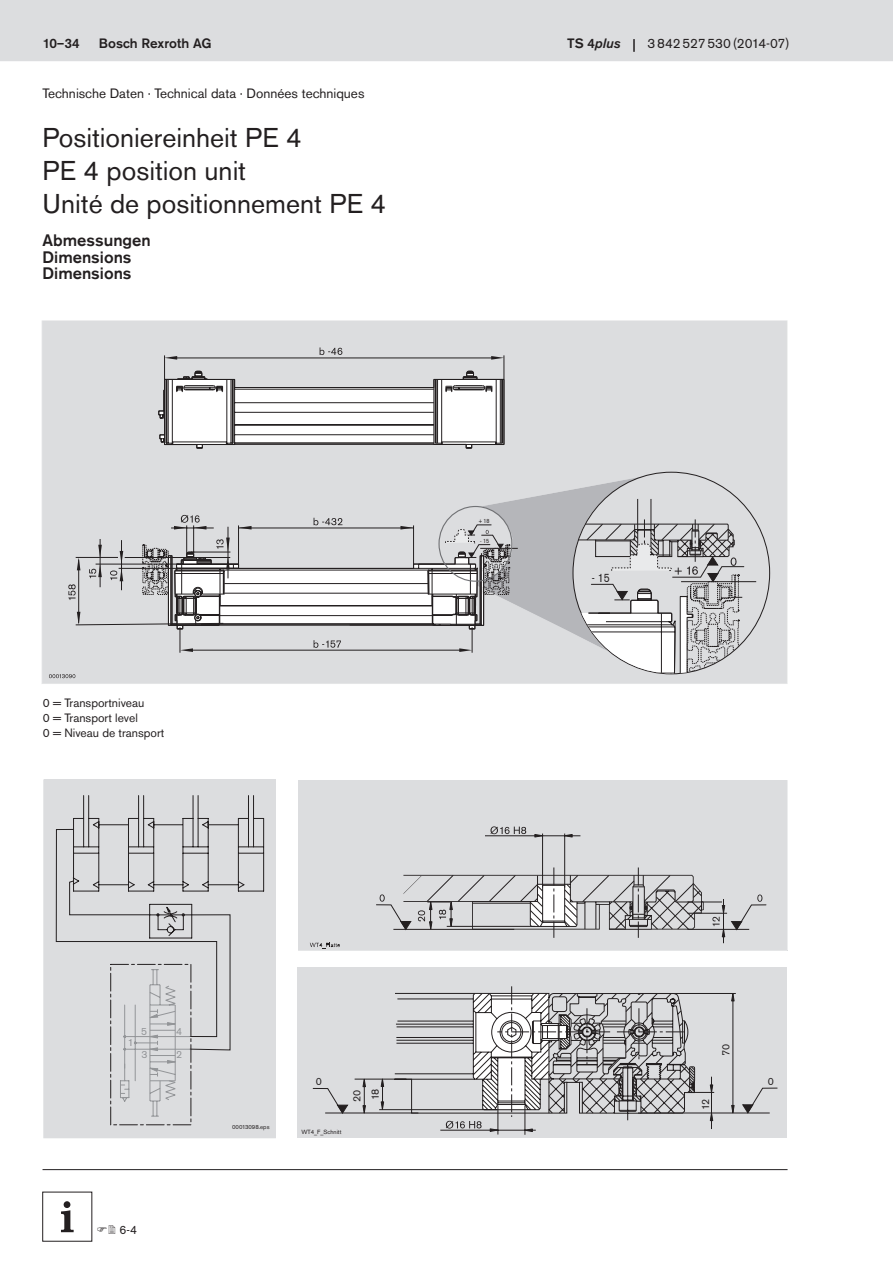
<style>
.page{position:relative;width:893px;height:1263px;background:#fff}
.page>*{position:absolute;margin:0;border:0;box-sizing:border-box;transform-origin:0 0}
.t1{font:27px/33px "Akzidenz Grotesk BQ";color:#231f20}
.t2{font:500 16.5px/16.5px "Akzidenz Grotesk BQ";color:#231f20}
.t3{font:13.5px "Akzidenz Grotesk BQ";color:#231f20}
.t4{font:500 13.5px "Akzidenz Grotesk BQ";color:#231f20}
.t5{font:italic 500 13.5px "Akzidenz Grotesk BQ";color:#231f20}
.t6{font:12px/15px "Akzidenz Grotesk BQ";color:#231f20}
.t7{font:12px "Akzidenz Grotesk BQ";color:#231f20;scale:.86 1}
.t8{font:10.5px/18.3px "Akzidenz Grotesk BQ";letter-spacing:-.065em;color:#231f20}
.t9{font:10.35px "Akzidenz Grotesk BQ";color:#939598}
.t10{font:6px "Akzidenz Grotesk BQ";color:#231f20}
.t11{font:6px "Akzidenz Grotesk BQ";color:#231f20;scale:.86 1}
.s1{font-style:normal}
</style>
<div class="page">
<div style="left:0;top:0;width:893px;height:61px;background:#dcdddf"></div>
<svg style="left:633px;top:39px;width:2px;height:13px"></svg>
<div style="left:42px;top:320px;width:745px;height:364px;background:#dcdddf"></div>
<div style="left:95px;top:355px;width:416px;height:120px;background:#dcdddf"></div>
<div style="left:164px;top:449px;width:314px;height:26px;background:#dcdddf"></div>
<svg style="left:158px;top:370px;width:347px;height:79px"></svg>
<svg style="left:164px;top:356px;width:13px;height:4px"></svg>
<svg style="left:491px;top:356px;width:13px;height:4px"></svg>
<svg style="left:320px;top:347px;width:22px;height:8px"></svg>
<svg style="left:49px;top:475px;width:695px;height:203px;background:#cfcfd1"></svg>
<hr style="left:681px;top:581px;width:75px;height:1px;background:#231f20">
<div style="left:43px;top:1137px;width:744px;height:105px;background:#fff;border:1px solid #fff"></div>
<hr style="left:43px;top:1169px;width:744px;height:1px;background:#231f20">
<svg style="left:61px;top:1201px;width:13px;height:31px"></svg>
<div style="left:44px;top:780px;width:231px;height:358px;background:#dcdddf"></div>
<div style="left:44px;top:780px;width:232px;height:358px;border:1px solid #dcdddf"></div>
<svg style="left:56px;top:795px;width:208px;height:255px"></svg>
<div style="left:110px;top:964px;width:81px;height:161px;border:1px dashed #231f20"></div>
<svg style="left:120px;top:969px;width:70px;height:147px"></svg>
<div style="left:299px;top:781px;width:488px;height:169px;background:#dcdddf"></div>
<hr style="left:687px;top:902px;width:35px;height:1px;background:#231f20">
<hr style="left:687px;top:913px;width:40px;height:1px;background:#231f20">
<hr style="left:687px;top:929px;width:62px;height:1px;background:#231f20">
<hr style="left:564px;top:833px;width:1px;height:54px;background:#231f20">
<hr style="left:542px;top:833px;width:1px;height:54px;background:#231f20">
<hr style="left:485px;top:835px;width:95px;height:1px;background:#231f20">
<svg style="left:534px;top:834px;width:10px;height:3px"></svg>
<svg style="left:563px;top:834px;width:9px;height:3px"></svg>
<svg style="left:490px;top:826px;width:36px;height:8px"></svg>
<hr style="left:723px;top:899px;width:1px;height:44px;background:#231f20">
<svg style="left:712px;top:905px;width:13px;height:32px"></svg>
<svg style="left:731px;top:894px;width:35px;height:36px"></svg>
<svg style="left:310px;top:867px;width:394px;height:82px"></svg>
<hr style="left:393px;top:929px;width:121px;height:1px;background:#231f20">
<div style="left:297px;top:967px;width:489px;height:170px;background:#dcdddf"></div>
<svg style="left:348px;top:993px;width:422px;height:136px"></svg>
<svg style="left:731px;top:993px;width:3px;height:8px"></svg>
<svg style="left:731px;top:1105px;width:3px;height:10px"></svg>
<svg style="left:381px;top:1077px;width:3px;height:10px"></svg>
<svg style="left:381px;top:1101px;width:3px;height:10px"></svg>
<svg style="left:363px;top:1077px;width:3px;height:10px"></svg>
<svg style="left:363px;top:1105px;width:3px;height:10px"></svg>
<svg style="left:710px;top:1111px;width:3px;height:10px"></svg>
<svg style="left:710px;top:1084px;width:3px;height:10px"></svg>
<svg style="left:313px;top:1088px;width:35px;height:26px"></svg>
<svg style="left:742px;top:1088px;width:35px;height:25px"></svg>
<hr style="left:525px;top:1105px;width:1px;height:30px;background:#231f20">
<svg style="left:394px;top:986px;width:301px;height:148px"></svg>
<p class="t4" style="left:43px;top:35px;width:38px">10–34</p>
<p class="t4" style="left:99px;top:35px;width:114px">Bosch Rexroth AG</p>
<p class="t5" style="left:567px;top:36px;width:55px"><span class="s1">TS 4</span>plus</p>
<p class="t3" style="left:43px;top:85px;width:323px">Technische Daten · Technical data · Données techniques</p>
<h1 class="t1" style="left:43px;top:122px;width:345px">Positioniereinheit PE 4<br>PE 4 position unit<br>Unité de positionnement PE 4</h1>
<p class="t2" style="left:43px;top:232px;width:110px">Abmessungen<br>Dimensions<br>Dimensions</p>
<p class="t3" style="left:648px;top:36px;width:144px">3842527530(2014-07)</p>
<p class="t6" style="left:43px;top:695px;width:123px">0 = Transportniveau<br>0 = Transport level<br>0 = Niveau de transport</p>
<p class="t11" style="left:479px;top:518px;width:14px">+ 18</p>
<p class="t11" style="left:480px;top:537px;width:12px">- 15</p>
<p class="t7" style="left:592px;top:571px;width:22px">- 15</p>
<p class="t9" style="left:128px;top:1036px;width:8px">1</p>
<p class="t9" style="left:141px;top:1025px;width:8px">5</p>
<p class="t9" style="left:142px;top:1048px;width:8px">3</p>
<p class="t9" style="left:176px;top:1025px;width:8px">4</p>
<p class="t9" style="left:176px;top:1048px;width:8px">2</p>
<p class="t8" style="left:717px;top:1056px;width:13px;rotate:-90deg">70</p>
<p class="t8" style="left:316px;top:1072px;width:8px">0</p>
<p class="t8" style="left:768px;top:1072px;width:8px">0</p>
<p class="t6" style="left:120px;top:1222px;width:19px">6-4</p>
<p class="t10" style="left:232px;top:1123px;width:39px">00013098.eps</p>
<p class="t10" style="left:301px;top:1128px;width:42px">WT4_F_Schnitt</p>
<p class="t8" style="left:348px;top:1102px;width:15px;rotate:-90deg">20<br>18</p>
<p class="t8" style="left:696px;top:1110px;width:13px;rotate:-90deg">12</p>
</div>
